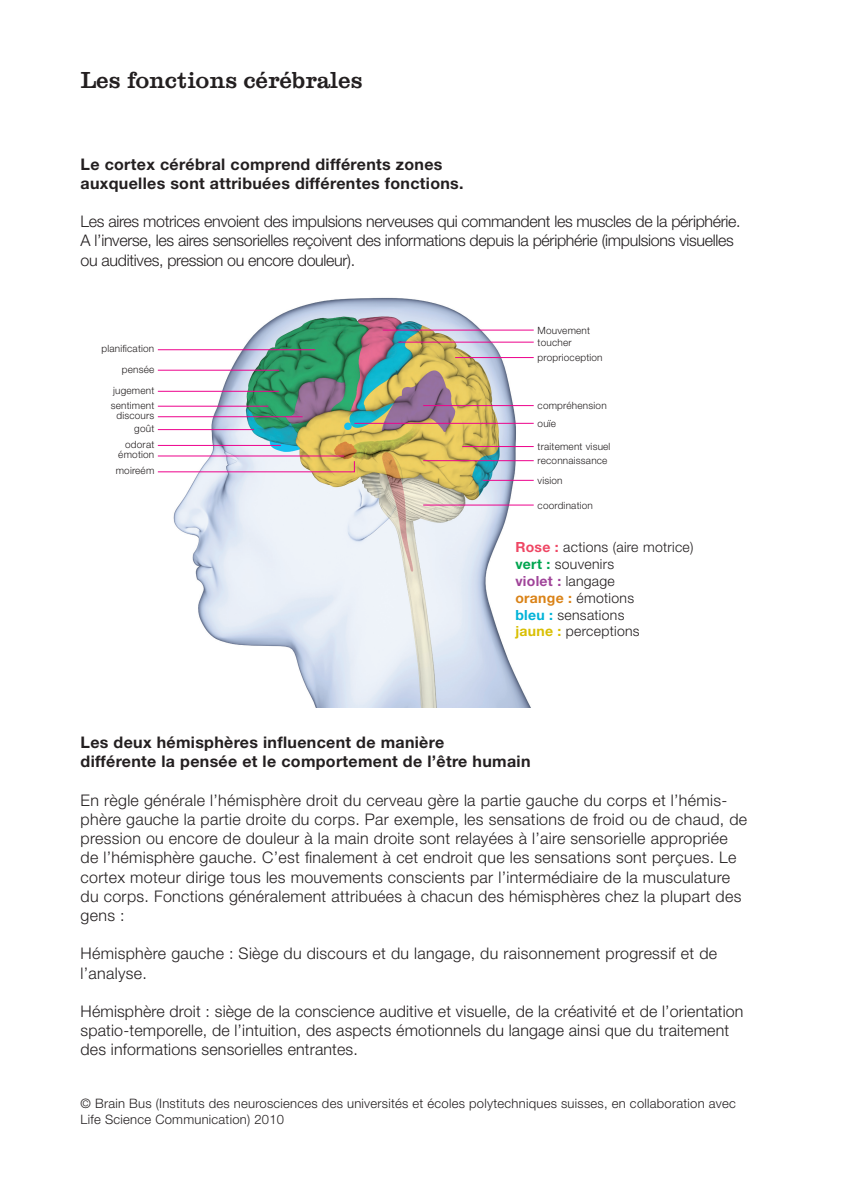
<style>
.page{position:relative;width:845px;height:1182px;background:#fff}
.page>*{position:absolute;margin:0;border:0;box-sizing:border-box;transform-origin:0 0}
.t1{font:500 24px "Clarendon LT";color:#231f20}
.t2{font:300 16px/19.2px "Helvetica Neue";letter-spacing:.02em;color:#231f20}
.t3{font:300 16px/19.2px "Helvetica Neue";letter-spacing:-.02em;color:#231f20}
.t4{font:700 16px/19.2px "Helvetica Neue";letter-spacing:.02em;color:#231f20}
.t5{font:300 14px/16.8px "Helvetica Neue";letter-spacing:.02em;color:#231f20}
.t6{font:300 13px/15.6px "Helvetica Neue";letter-spacing:.02em;color:#231f20}
.t7{font:300 10px/20.8px "Helvetica Neue";letter-spacing:.02em;color:#231f20;text-align:right}
.s1{font-weight:700;color:#ef4764}
.s2{font-weight:700;color:#00a54f}
.s3{font-weight:700;color:#a04499}
.s4{font-weight:700;color:#da8318}
.s5{font-weight:700;color:#00b3d8}
.s6{font-weight:700;color:#d9bf03}
</style>
<div class="page">
<img style="left:157px;top:297px;width:377px;height:411px">
<hr style="left:382px;top:329px;width:151px;height:1px;background:#ed028c">
<hr style="left:398px;top:342px;width:135px;height:1px;background:#ed028c">
<hr style="left:455px;top:357px;width:78px;height:1px;background:#ed028c">
<hr style="left:462px;top:446px;width:71px;height:1px;background:#ed028c">
<hr style="left:482px;top:480px;width:51px;height:1px;background:#ed028c">
<hr style="left:423px;top:405px;width:110px;height:1px;background:#ed028c">
<hr style="left:423px;top:460px;width:110px;height:1px;background:#ed028c">
<hr style="left:423px;top:504px;width:110px;height:1px;background:#ed028c">
<hr style="left:158px;top:349px;width:157px;height:1px;background:#ed028c">
<hr style="left:158px;top:370px;width:121px;height:1px;background:#ed028c">
<hr style="left:158px;top:391px;width:121px;height:1px;background:#ed028c">
<hr style="left:158px;top:406px;width:110px;height:1px;background:#ed028c">
<hr style="left:158px;top:429px;width:96px;height:1px;background:#ed028c">
<hr style="left:158px;top:445px;width:123px;height:1px;background:#ed028c">
<hr style="left:158px;top:455px;width:186px;height:1px;background:#ed028c">
<hr style="left:354px;top:423px;width:179px;height:1px;background:#ed028c">
<svg style="left:157px;top:460px;width:198px;height:13px"></svg>
<hr style="left:158px;top:416px;width:144px;height:1px;background:#ed028c">
<h1 class="t1" style="left:81px;top:66px;width:283px">Les fonctions cérébrales</h1>
<p class="t4" style="left:81px;top:154px;width:384px">Le cortex cérébral comprend différents zones auxquelles sont attribuées différentes fonctions.</p>
<p class="t3" style="left:81px;top:212px;width:661px">Les aires motrices envoient des impulsions nerveuses qui commandent les muscles de la périphérie.<br>A l’inverse, les aires sensorielles reçoivent des informations depuis la périphérie (impulsions visuelles ou auditives, pression ou encore douleur).</p>
<p class="t7" style="left:101px;top:338px;width:54px">planification pensée jugement</p>
<p class="t7" style="left:111px;top:394px;width:45px">sentiment</p>
<p class="t7" style="left:125px;top:420px;width:31px;line-height:15.8px">goût odorat</p>
<p class="t7" style="left:118px;top:444px;width:38px">émotion</p>
<p class="t7" style="left:116px;top:405px;width:39px">discours</p>
<p class="t7" style="left:116px;top:460px;width:40px">moireém</p>
<p class="t7" style="left:537px;top:324px;width:54px;line-height:12px;text-align:left">Mouvement toucher</p>
<p class="t7" style="left:537px;top:347px;width:67px">proprioception</p>
<p class="t7" style="left:537px;top:395px;width:71px">compréhension</p>
<p class="t7" style="left:537px;top:413px;width:20px">ouïe</p>
<p class="t7" style="left:537px;top:436px;width:74px">traitement visuel</p>
<p class="t7" style="left:537px;top:470px;width:27px">vision</p>
<p class="t7" style="left:537px;top:450px;width:71px">reconnaissance</p>
<p class="t7" style="left:537px;top:494px;width:57px">coordination</p>
<p class="t5" style="left:515px;top:538px;width:179px"><span class="s1">Rose :</span> actions (aire motrice) <span class="s2">vert :</span> souvenirs<br><span class="s3">violet :</span> langage<br><span class="s4">orange :</span> émotions<br><span class="s5">bleu :</span> sensations<br><span class="s6">jaune :</span> perceptions</p>
<p class="t4" style="left:81px;top:732px;width:451px">Les deux hémisphères influencent de manière<br>différente la pensée et le comportement de l’être humain</p>
<p class="t2" style="left:81px;top:790px;width:668px">En règle générale l’hémisphère droit du cerveau gère la partie gauche du corps et l’hémis&shy;phère gauche la partie droite du corps. Par exemple, les sensations de froid ou de chaud, de pression ou encore de douleur à la main droite sont relayées à l’aire sensorielle appropriée de l’hémisphère gauche. C’est finalement à cet endroit que les sensations sont perçues. Le cortex moteur dirige tous les mouvements conscients par l’intermédiaire de la musculature du corps. Fonctions généralement attribuées à chacun des hémisphères chez la plupart des gens :</p>
<p class="t2" style="left:81px;top:943px;width:637px">Hémisphère gauche : Siège du discours et du langage, du raisonnement progressif et de l’analyse.</p>
<p class="t2" style="left:81px;top:1001px;width:664px">Hémisphère droit : siège de la conscience auditive et visuelle, de la créativité et de l’orientation spatio-temporelle, de l’intuition, des aspects émotionnels du langage ainsi que du traitement des informations sensorielles entrantes.</p>
<p class="t6" style="left:81px;top:1095px;width:656px">© Brain Bus (Instituts des neurosciences des universités et écoles polytechniques suisses, en collaboration avec<br>Life Science Communication) 2010</p>
</div>
